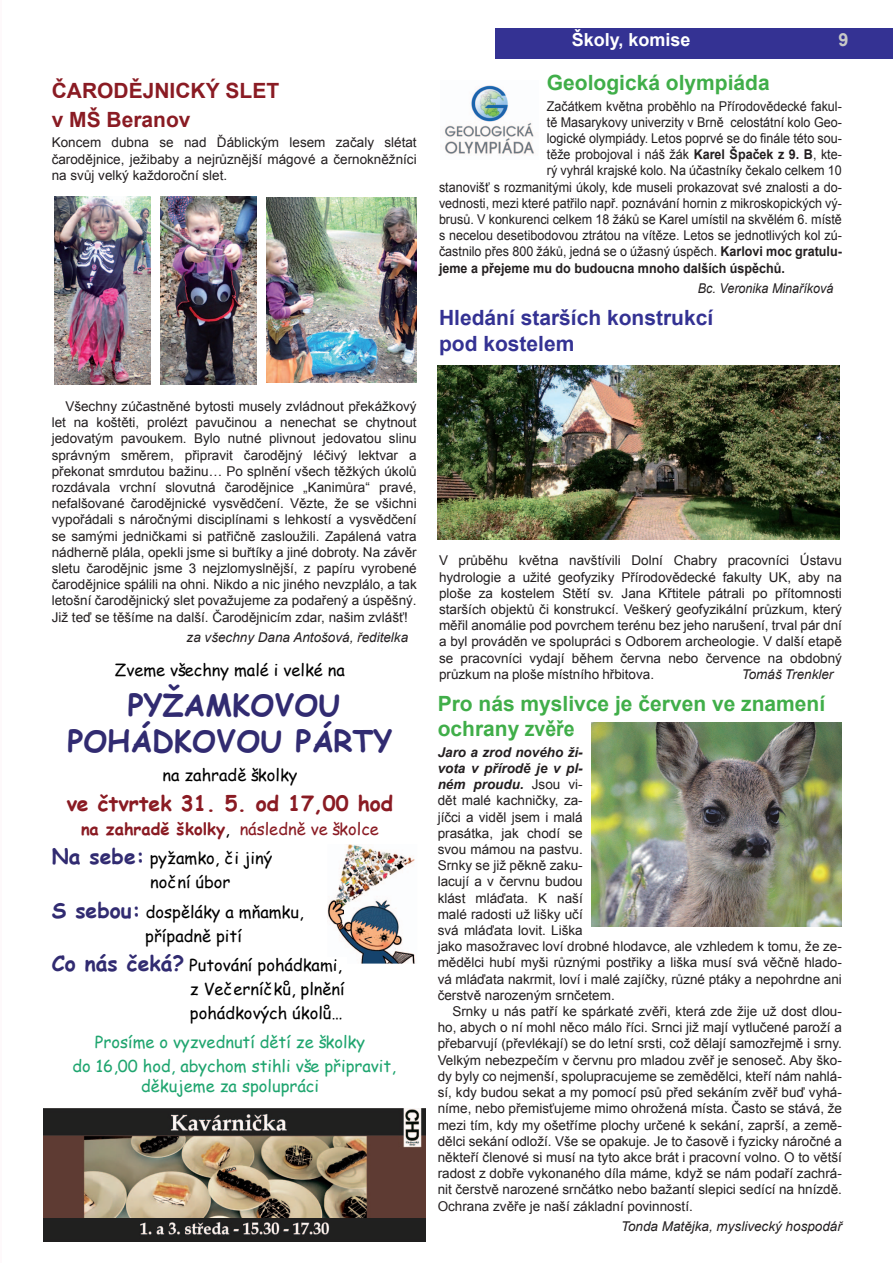
<style>
.page{position:relative;width:893px;height:1263px;background:#fff}
.page>*{position:absolute;margin:0;border:0;box-sizing:border-box;transform-origin:0 0}
.t1{font:700 30px/36px "Comic Sans MS";color:#312b71;text-align:center}
.t2{font:700 21px/25.2px "Arial";color:#40ae49}
.t3{font:700 21px/25.2px "Arial";color:#343293}
.t4{font:700 21px/29.4px "Arial";color:#8a1b23}
.t5{font:700 21px "Comic Sans MS";color:#8a1b23}
.t6{font:700 18px "Arial";color:#fff}
.t7{font:700 18px "Arial";color:#c9cac7}
.t8{font:16.5px/29.4px "Comic Sans MS";color:#000}
.t9{font:16.5px/24px "Comic Sans MS";color:#1fa56f;text-align:center}
.t10{font:16.5px/29.4px "Comic Sans MS";color:#8a1b23}
.t11{font:13.5px/16.2px "Arial";color:#231f20;text-align:justify}
.t12{font:13.5px "Arial";color:#231f20;scale:.93 1}
.t13{font:italic 13.5px "Arial";color:#231f20}
.t14{font:700 13.5px "Arial";color:#231f20;scale:.93 1}
.t15{font:italic 13.5px "Arial";color:#231f20;scale:.93 1}
.s1{font-weight:700}
.s2{color:#000}
.s3{font-weight:700;font-size:21px;color:#312b71}
.s4{font-weight:700;font-style:italic}
</style>
<div class="page">
<hr style="left:0;top:0;width:1px;height:1263px;background:#fef9fb">
<img style="left:438px;top:365px;width:402px;height:175px">
<img style="left:444px;top:85px;width:91px;height:70px">
<img style="left:591px;top:723px;width:251px;height:203px">
<img style="left:54px;top:196px;width:96px;height:188px">
<img style="left:329px;top:844px;width:86px;height:119px">
<img style="left:327px;top:904px;width:16px;height:18px">
<img style="left:329px;top:958px;width:18px;height:5px">
<img style="left:160px;top:196px;width:96px;height:188px">
<img style="left:266px;top:197px;width:151px;height:186px">
<img style="left:43px;top:1109px;width:382px;height:133px">
<div style="left:495px;top:29px;width:398px;height:30px;background:#343293"></div>
<h2 class="t4" style="left:52px;top:76px;width:229px">ČARODĚJNICKÝ SLET v MŠ Beranov</h2>
<p class="t11" style="left:52px;top:135px;width:366px">Koncem dubna se nad Ďáblickým lesem začaly slétat čarodějnice, ježibaby a nejrůznější mágové a černokněžníci na svůj velký každoroční slet.</p>
<p class="t11" style="left:52px;top:398px;width:366px;text-indent:14px">Všechny zúčastněné bytosti musely zvládnout překážkový let na koštěti, prolézt pavučinou a nenechat se chytnout jedovatým pavoukem. Bylo nutné plivnout jedovatou slinu správným směrem, připravit čarodějný léčivý lektvar a překonat smrdutou bažinu… Po splnění všech těžkých úkolů rozdávala vrchní slovutná čarodějnice „Kanimůra“ pravé, nefalšované čarodějnické vysvědčení. Vězte, že se všichni vypořádali s náročnými disciplínami s lehkostí a vysvědčení se samými jedničkami si patřičně zasloužili. Zapálená vatra nádherně plála, opekli jsme si buřtíky a jiné dobroty. Na závěr sletu čarodějnic jsme 3 nejzlomyslnější, z papíru vyrobené čarodějnice spálili na ohni. Nikdo a nic jiného nevzplálo, a tak letošní čarodějnický slet považujeme za podařený a úspěšný.<br>Již teď se těšíme na další. Čarodějnicím zdar, našim zvlášť!</p>
<p class="t13" style="left:187px;top:629px;width:223px">za všechny Dana Antošová, ředitelka</p>
<p class="t8" style="left:115px;top:654px;width:232px">Zveme všechny malé i velké na</p>
<h1 class="t1" style="left:67px;top:686px;width:327px">PYŽAMKOVOU<br>POHÁDKOVOU PÁRTY</h1>
<p class="t8" style="left:162px;top:760px;width:137px">na zahradě školky</p>
<h2 class="t5" style="left:67px;top:788px;width:328px">ve čtvrtek 31. 5. od 17,00 hod</h2>
<p class="t10" style="left:52px;top:814px;width:329px;text-indent:29px"><span class="s1">na zahradě školky</span><span class="s2">,</span> následně ve školce<br><span class="s3">Na sebe:</span> <span class="s2">pyžamko, či jiný</span></p>
<p class="t8" style="left:52px;top:867px;width:253px;text-indent:98px">noční úbor<br><span class="s3">S sebou:</span> dospěláky a mňamku,</p>
<p class="t8" style="left:52px;top:921px;width:292px;text-align:center">případně pití<br><span class="s3">Co nás čeká?</span> Putování pohádkami,</p>
<p class="t8" style="left:190px;top:977px;width:156px;line-height:24px">z Večerníčků, plnění pohádkových úkolů…</p>
<p class="t9" style="left:73px;top:1029px;width:325px">Prosíme o vyzvednutí dětí ze školky<br>do 16,00 hod, abychom stihli vše připravit,</p>
<p class="t9" style="left:141px;top:1073px;width:179px">děkujeme za spolupráci</p>
<h3 class="t6" style="left:572px;top:28px;width:120px">Školy, komise</h3>
<h3 class="t7" style="left:838px;top:28px;width:12px">9</h3>
<h2 class="t2" style="left:547px;top:71px;width:224px">Geologická olympiáda</h2>
<p class="t12" style="left:547px;top:97px;width:319px">Začátkem května proběhlo na Přírodovědecké fakul-</p>
<p class="t12" style="left:547px;top:113px;width:319px">tě Masarykovy univerzity v Brně celostátní kolo Geo-</p>
<p class="t12" style="left:547px;top:129px;width:319px">logické olympiády. Letos poprvé se do finále této sou-</p>
<p class="t12" style="left:547px;top:146px;width:319px">těže probojoval i náš žák <span class="s1">Karel Špaček z 9. B</span>, kte-</p>
<p class="t12" style="left:547px;top:162px;width:319px">rý vyhrál krajské kolo. Na účastníky čekalo celkem 10</p>
<p class="t12" style="left:439px;top:178px;width:435px">stanovišť s rozmanitými úkoly, kde museli prokazovat své znalosti a do-</p>
<p class="t12" style="left:439px;top:194px;width:435px">vednosti, mezi které patřilo např. poznávání hornin z mikroskopických vý-</p>
<p class="t12" style="left:439px;top:210px;width:435px">brusů. V konkurenci celkem 18 žáků se Karel umístil na skvělém 6. místě</p>
<p class="t12" style="left:439px;top:227px;width:435px">s necelou desetibodovou ztrátou na vítěze. Letos se jednotlivých kol zú-</p>
<p class="t12" style="left:439px;top:243px;width:435px">častnilo přes 800 žáků, jedná se o úžasný úspěch. <span class="s1">Karlovi moc gratulu-</span></p>
<p class="t14" style="left:439px;top:259px;width:374px">jeme a přejeme mu do budoucna mnoho dalších úspěchů.</p>
<p class="t15" style="left:698px;top:280px;width:147px">Bc. Veronika Minaříková</p>
<h2 class="t3" style="left:439px;top:306px;width:276px">Hledání starších konstrukcí pod kostelem</h2>
<p class="t11" style="left:439px;top:553px;width:404px">V průběhu května navštívili Dolní Chabry pracovníci Ústavu hydrologie a užité geofyziky Přírodovědecké fakulty UK, aby na ploše za kostelem Stětí sv. Jana Křtitele pátrali po přítomnosti starších objektů či konstrukcí. Veškerý geofyzikální průzkum, který měřil anomálie pod povrchem terénu bez jeho narušení, trval pár dní a byl prováděn ve spolupráci s Odborem archeologie. V další etapě se pracovníci vydají během června nebo července na obdobný průzkum na ploše místního hřbitova.</p>
<p class="t13" style="left:742px;top:665px;width:93px">Tomáš Trenkler</p>
<h2 class="t2" style="left:438px;top:692px;width:389px">Pro nás myslivce je červen ve znamení ochrany zvěře</h2>
<p class="t11" style="left:438px;top:744px;width:406px;text-align:left"><span class="s4">Jaro a zrod nového ži-<br>vota v přírodě je v pl-<br>ném proudu.</span> Jsou vi-<br>dět malé kachničky, za-<br>jíčci a viděl jsem i malá<br>prasátka, jak chodí se<br>svou mámou na pastvu.<br>Srnky se již pěkně zaku-<br>lacují a v červnu budou<br>klást mláďata. K naší<br>malé radosti už lišky učí<br>svá mláďata lovit. Liška<br>jako masožravec loví drobné hlodavce, ale vzhledem k tomu, že ze&shy;mědělci hubí myši různými postřiky a liška musí svá věčně hlado&shy;vá mláďata nakrmit, loví i malé zajíčky, různé ptáky a nepohrdne ani čerstvě narozeným srnčetem.</p>
<p class="t11" style="left:438px;top:1003px;width:406px;text-indent:15px">Srnky u nás patří ke spárkaté zvěři, která zde žije už dost dlou&shy;ho, abych o ní mohl něco málo říci. Srnci již mají vytlučené paroží a přebarvují (převlékají) se do letní srsti, což dělají samozřejmě i srny.<br>Velkým nebezpečím v červnu pro mladou zvěř je senoseč. Aby ško&shy;dy byly co nejmenší, spolupracujeme se zemědělci, kteří nám nahlá&shy;sí, kdy budou sekat a my pomocí psů před sekáním zvěř buď vyhá&shy;níme, nebo přemisťujeme mimo ohrožená místa. Často se stává, že mezi tím, kdy my ošetříme plochy určené k sekání, zaprší, a země&shy;dělci sekání odloží. Vše se opakuje. Je to časově i fyzicky náročné a někteří členové si musí na tyto akce brát i pracovní volno. O to větší radost z dobře vykonaného díla máme, když se nám podaří zachrá&shy;nit čerstvě narozené srnčátko nebo bažantí slepici sedící na hnízdě.<br>Ochrana zvěře je naší základní povinností.</p>
<p class="t13" style="left:621px;top:1217px;width:222px">Tonda Matějka, myslivecký hospodář</p>
</div>
